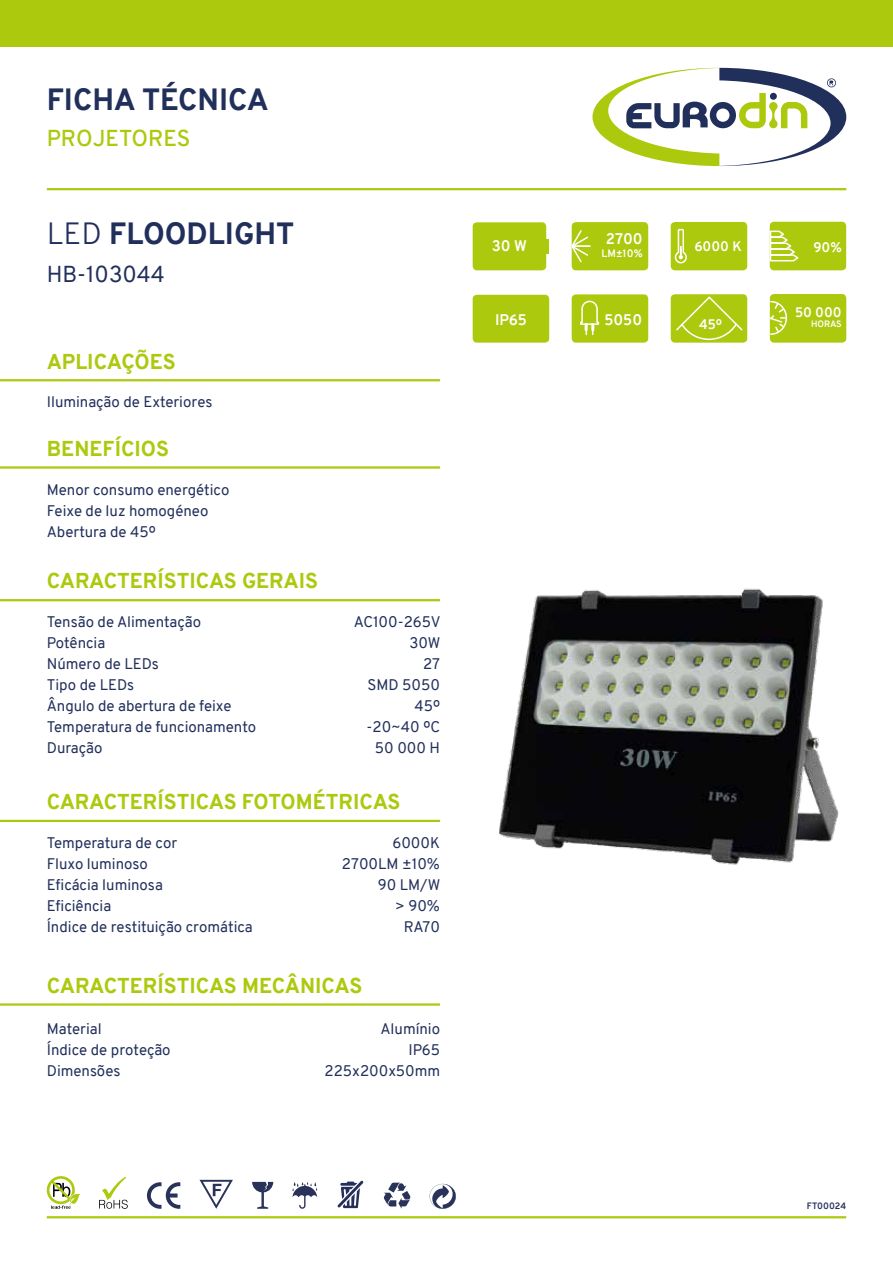
<style>
.page{position:relative;width:893px;height:1263px;background:#fff}
.page>*{position:absolute;margin:0;border:0;box-sizing:border-box;transform-origin:0 0}
.t1{font:800 30px "Overpass";color:#212f5b}
.t2{font:600 22.5px "Overpass";color:#adc90e}
.t3{font:22.5px "Overpass";color:#212f5b}
.t4{font:800 21px "Overpass";color:#adc90e}
.t5{font:15px/21px "Overpass";color:#212f5b}
.t6{font:700 15px "Overpass";color:#fff}
.t7{font:700 13.5px "Overpass";color:#fff}
.t8{font:700 10.5px "Overpass";color:#fff}
.t9{font:700 9px "Overpass";color:#252f5a}
.t10{font:700 9px "Overpass";letter-spacing:-.01em;color:#fff}
.s1{font-weight:300}
</style>
<div class="page">
<div style="left:0;top:0;width:893px;height:47px;background:#adc90e"></div>
<svg style="left:592px;top:68px;width:254px;height:98px"></svg>
<svg style="left:99px;top:1177px;width:29px;height:32px"></svg>
<svg style="left:47px;top:1176px;width:33px;height:33px"></svg>
<svg style="left:200px;top:1180px;width:33px;height:29px"></svg>
<svg style="left:147px;top:1182px;width:33px;height:27px"></svg>
<svg style="left:252px;top:1182px;width:21px;height:27px"></svg>
<svg style="left:292px;top:1182px;width:25px;height:27px"></svg>
<svg style="left:384px;top:1183px;width:26px;height:26px"></svg>
<svg style="left:430px;top:1184px;width:26px;height:25px"></svg>
<svg style="left:337px;top:1180px;width:27px;height:29px"></svg>
<hr style="left:47px;top:1216px;width:799px;height:2px;background:#adc90e">
<hr style="left:47px;top:188px;width:799px;height:2px;background:#adc90e">
<hr style="left:0;top:379px;width:440px;height:2px;background:#adc90e">
<hr style="left:0;top:466px;width:440px;height:3px;background:#adc90e">
<hr style="left:0;top:599px;width:440px;height:2px;background:#adc90e">
<hr style="left:0;top:820px;width:440px;height:2px;background:#adc90e">
<hr style="left:0;top:1003px;width:440px;height:3px;background:#adc90e">
<div style="left:473px;top:295px;width:76px;height:48px;background:#adc90e;border-radius:4px"></div>
<div style="left:572px;top:294px;width:76px;height:49px;background:#adc90e;border-radius:4px"></div>
<svg style="left:580px;top:300px;width:20px;height:34px"></svg>
<div style="left:671px;top:222px;width:76px;height:48px;background:#adc90e;border-radius:4px"></div>
<svg style="left:674px;top:228px;width:13px;height:36px"></svg>
<div style="left:770px;top:294px;width:76px;height:49px;background:#adc90e;border-radius:4px"></div>
<svg style="left:769px;top:300px;width:19px;height:36px"></svg>
<div style="left:671px;top:294px;width:76px;height:49px;background:#adc90e;border-radius:4px"></div>
<svg style="left:676px;top:296px;width:67px;height:45px"></svg>
<div style="left:572px;top:222px;width:76px;height:48px;background:#adc90e;border-radius:4px"></div>
<svg style="left:571px;top:229px;width:19px;height:35px"></svg>
<div style="left:473px;top:222px;width:73px;height:48px;background:#adc90e;border-radius:4px"></div>
<svg style="left:546px;top:239px;width:3px;height:14px"></svg>
<div style="left:770px;top:222px;width:76px;height:48px;background:#adc90e;border-radius:4px"></div>
<svg style="left:769px;top:230px;width:30px;height:32px"></svg>
<img style="left:499px;top:588px;width:340px;height:277px">
<h1 class="t1" style="left:47px;top:78px;width:224px">FICHA TÉCNICA</h1>
<h2 class="t2" style="left:47px;top:122px;width:145px">PROJETORES</h2>
<h1 class="t1" style="left:47px;top:212px;width:249px"><span class="s1">LED</span> FLOODLIGHT</h1>
<h2 class="t3" style="left:47px;top:258px;width:120px">HB-103044</h2>
<h3 class="t4" style="left:47px;top:346px;width:131px">APLICAÇÕES</h3>
<p class="t5" style="left:47px;top:391px;width:167px">Iluminação de Exteriores</p>
<h3 class="t4" style="left:47px;top:433px;width:124px">BENEFÍCIOS</h3>
<p class="t5" style="left:47px;top:479px;width:184px">Menor consumo energético<br>Feixe de luz homogéneo<br>Abertura de 45º</p>
<h3 class="t4" style="left:47px;top:566px;width:273px">CARACTERÍSTICAS GERAIS</h3>
<p class="t5" style="left:47px;top:612px;width:156px">Tensão de Alimentação</p>
<p class="t5" style="left:354px;top:612px;width:88px">AC100-265V</p>
<p class="t5" style="left:47px;top:633px;width:60px">Potência</p>
<p class="t5" style="left:409px;top:633px;width:32px">30W</p>
<p class="t5" style="left:47px;top:654px;width:114px">Número de LEDs</p>
<p class="t5" style="left:423px;top:654px;width:19px">27</p>
<p class="t5" style="left:47px;top:675px;width:89px">Tipo de LEDs</p>
<p class="t5" style="left:368px;top:675px;width:74px">SMD 5050</p>
<p class="t5" style="left:47px;top:696px;width:186px">Ângulo de abertura de feixe</p>
<p class="t5" style="left:414px;top:696px;width:27px">45º</p>
<p class="t5" style="left:47px;top:717px;width:211px">Temperatura de funcionamento</p>
<p class="t5" style="left:367px;top:717px;width:75px">-20~40 ºC</p>
<p class="t5" style="left:47px;top:738px;width:57px">Duração</p>
<p class="t5" style="left:375px;top:738px;width:67px">50 000 H</p>
<h3 class="t4" style="left:47px;top:787px;width:355px">CARACTERÍSTICAS FOTOMÉTRICAS</h3>
<p class="t5" style="left:47px;top:832px;width:132px">Temperatura de cor</p>
<p class="t5" style="left:392px;top:832px;width:49px">6000K</p>
<p class="t5" style="left:47px;top:853px;width:103px">Fluxo luminoso</p>
<p class="t5" style="left:342px;top:853px;width:100px">2700LM ±10%</p>
<p class="t5" style="left:47px;top:874px;width:118px">Eficácia luminosa</p>
<p class="t5" style="left:378px;top:874px;width:64px">90 LM/W</p>
<p class="t5" style="left:47px;top:895px;width:66px">Eficiência</p>
<p class="t5" style="left:395px;top:895px;width:46px">&gt; 90%</p>
<p class="t5" style="left:47px;top:916px;width:208px">Índice de restituição cromática</p>
<p class="t5" style="left:404px;top:916px;width:38px">RA70</p>
<h3 class="t4" style="left:47px;top:970px;width:317px">CARACTERÍSTICAS MECÂNICAS</h3>
<p class="t5" style="left:47px;top:1018px;width:56px">Material</p>
<p class="t5" style="left:380px;top:1018px;width:61px">Alumínio</p>
<p class="t5" style="left:47px;top:1039px;width:125px">Índice de proteção</p>
<p class="t5" style="left:408px;top:1039px;width:33px">IP65</p>
<p class="t5" style="left:47px;top:1060px;width:75px">Dimensões</p>
<p class="t5" style="left:325px;top:1060px;width:117px">225x200x50mm</p>
<p class="t6" style="left:606px;top:228px;width:38px">2700</p>
<p class="t8" style="left:602px;top:246px;width:43px">LM±10%</p>
<p class="t6" style="left:492px;top:235px;width:37px">30 W</p>
<p class="t7" style="left:813px;top:237px;width:30px">90%</p>
<p class="t7" style="left:694px;top:236px;width:49px">6000 K</p>
<p class="t6" style="left:495px;top:309px;width:33px">IP65</p>
<p class="t6" style="left:604px;top:309px;width:39px">5050</p>
<p class="t7" style="left:795px;top:302px;width:48px">50 000</p>
<p class="t7" style="left:699px;top:314px;width:25px">45º</p>
<p class="t10" style="left:811px;top:318px;width:32px">HORAS</p>
<p class="t9" style="left:807px;top:1199px;width:41px">FT00024</p>
</div>
